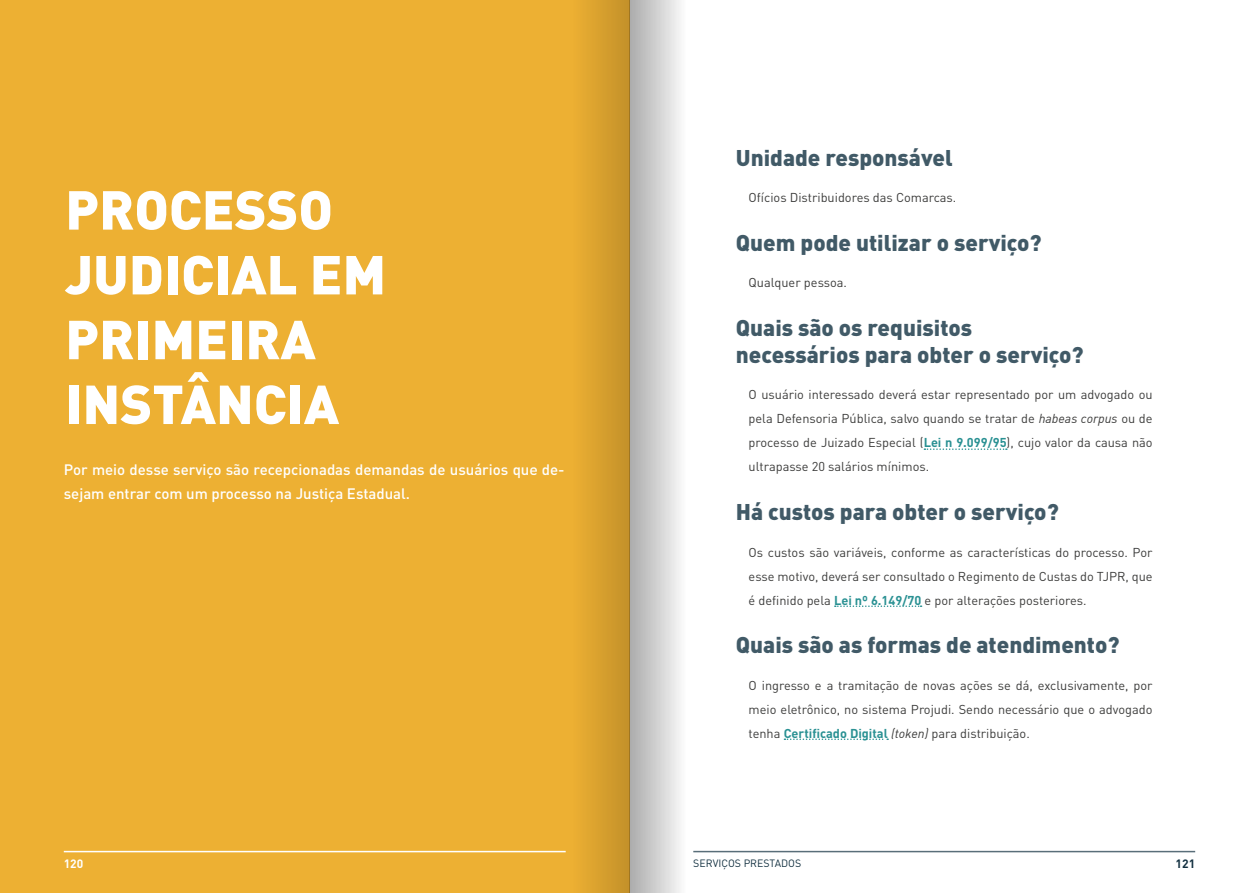
<style>
.page{position:relative;width:1259px;height:893px;background:#fff}
.page>*{position:absolute;margin:0;border:0;box-sizing:border-box;transform-origin:0 0}
.t1{font:900 54px/64.8px "DIN Pro";color:#fff}
.t2{font:900 22.5px/27px "DIN Pro";color:#415a67}
.t3{font:500 15px/24px "DIN Pro";color:#fff}
.t4{font:12.75px/24px "DIN Pro";color:#3c3c3b;text-align:justify}
.t5{font:700 12px "DIN Pro";color:#fff}
.t6{font:700 12px "DIN Pro";color:#123040}
.t7{font:10.5px "DIN Pro";color:#123040}
.s1{font-family:"DIN";font-style:italic}
.s2{font-weight:700;color:#2a9193}
</style>
<div class="page">
<hr style="left:693px;top:851px;width:502px;height:1px;background:#596e79">
<div style="left:0;top:0;width:629px;height:893px;background:#edb033"></div>
<hr style="left:64px;top:851px;width:502px;height:1px;background:#fff">
<svg style="left:924px;top:448px;width:83px;height:2px"></svg>
<svg style="left:835px;top:605px;width:86px;height:2px"></svg>
<svg style="left:784px;top:738px;width:104px;height:2px"></svg>
<svg style="left:629px;top:0;width:96px;height:893px"></svg>
<div style="left:533px;top:0;width:96px;height:893px;background:linear-gradient(to right,#f8b836,#ca962b)"></div>
<h1 class="t1" style="left:65px;top:175px;width:322px">PROCESSO<br>JUDICIAL EM<br>PRIMEIRA<br>INSTÂNCIA</h1>
<p class="t3" style="left:64px;top:457px;width:502px">Por meio desse serviço são recepcionadas demandas de usuários que de&shy;sejam entrar com um processo na Justiça Estadual.</p>
<h2 class="t2" style="left:736px;top:143px;width:218px">Unidade responsável</h2>
<p class="t4" style="left:748px;top:185px;width:209px">Ofícios Distribuidores das Comarcas.</p>
<h2 class="t2" style="left:736px;top:228px;width:307px">Quem pode utilizar o serviço?</h2>
<p class="t4" style="left:748px;top:270px;width:100px">Qualquer pessoa.</p>
<h2 class="t2" style="left:736px;top:313px;width:349px">Quais são os requisitos necessários para obter o serviço?</h2>
<p class="t4" style="left:748px;top:382px;width:405px">O usuário interessado deverá estar representado por um advogado ou pela Defensoria Pública, salvo quando se tratar de <span class="s1">habeas corpus</span> ou de processo de Juizado Especial (<span class="s2">Lei n 9.099/95</span>), cujo valor da causa não ultrapasse 20 salários mínimos.</p>
<h2 class="t2" style="left:736px;top:497px;width:324px">Há custos para obter o serviço?</h2>
<p class="t4" style="left:748px;top:539px;width:405px">Os custos são variáveis, conforme as características do processo. Por esse motivo, deverá ser consultado o Regimento de Custas do TJPR, que é definido pela <span class="s2">Lei nº 6.149/70</span> e por alterações posteriores.</p>
<h2 class="t2" style="left:736px;top:630px;width:385px">Quais são as formas de atendimento?</h2>
<p class="t4" style="left:748px;top:672px;width:405px">O ingresso e a tramitação de novas ações se dá, exclusivamente, por meio eletrônico, no sistema Projudi. Sendo necessário que o advogado tenha <span class="s2">Certificado Digital</span> <span class="s1">(token)</span> para distribuição.</p>
<p class="t5" style="left:64px;top:856px;width:21px">120</p>
<p class="t7" style="left:693px;top:856px;width:109px">SERVIÇOS PRESTADOS</p>
<p class="t6" style="left:1175px;top:856px;width:21px">121</p>
</div>
